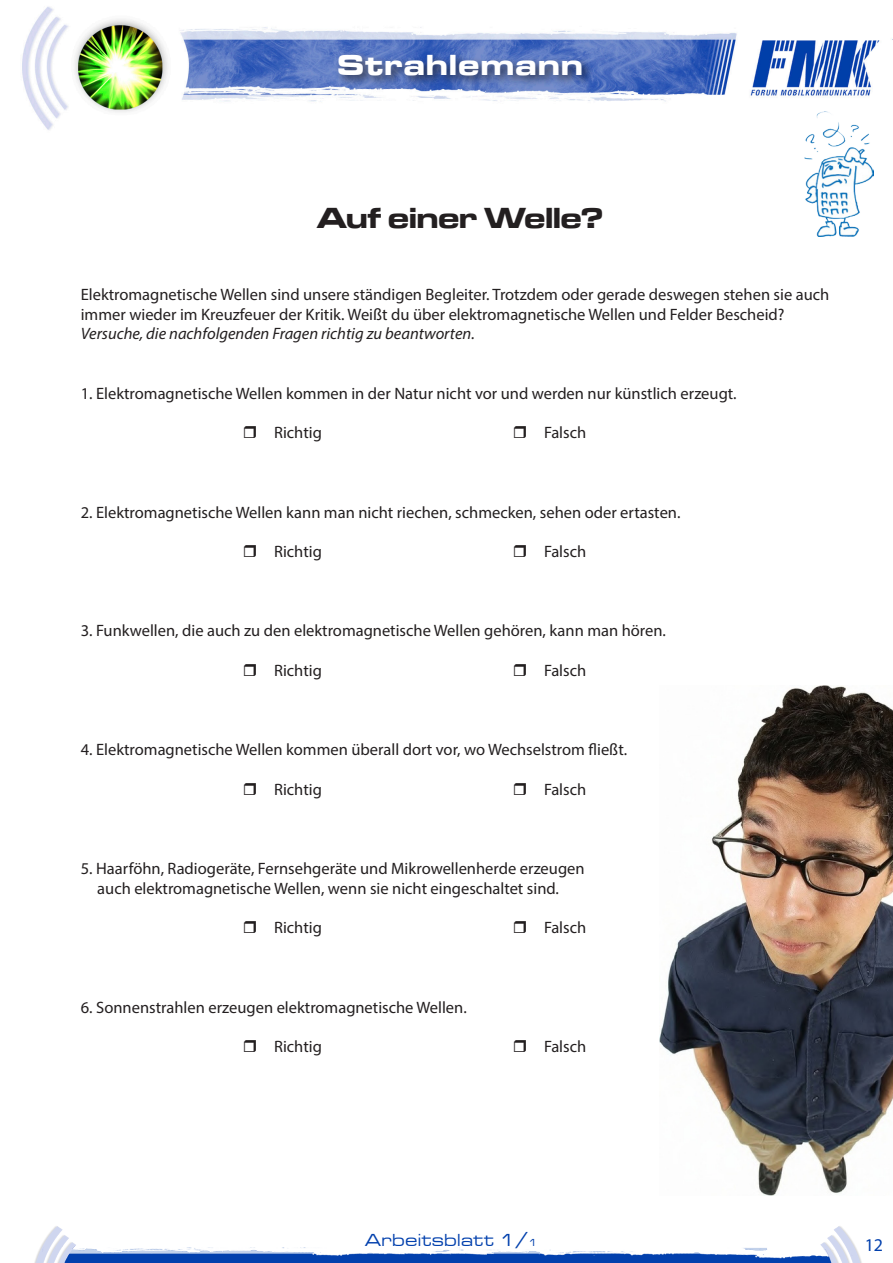
<style>
.page{position:relative;width:893px;height:1263px;background:#fff}
.page>*{position:absolute;margin:0;border:0;box-sizing:border-box;transform-origin:0 0}
.t1{font:30px "Microgramma D Bold Exte";color:#231f20}
.t2{font:30px "Microgramma D Bold Exte";letter-spacing:.05em;color:#fff}
.t3{font:18px "Microgramma D Medi Exte";letter-spacing:.05em;color:#0240ad}
.t4{font:18px "Myriad Pro";color:#0240ad}
.t5{font:16.5px/19.8px "Myriad Pro";color:#231f20}
.t6{font:italic 16.5px "Myriad Pro";color:#231f20}
.s1{font-size:10.5px}
</style>
<div class="page">
<img style="left:34px;top:1226px;width:828px;height:37px">
<img style="left:22px;top:6px;width:871px;height:124px">
<div style="left:335px;top:51px;width:259px;height:36px;background:#231f20;opacity:.7"></div>
<img style="left:660px;top:685px;width:233px;height:511px">
<img style="left:804px;top:111px;width:69px;height:125px">
<h1 class="t2" style="left:338px;top:45px;width:246px">Strahlemann</h1>
<p class="t1" style="left:317px;top:197px;width:287px">Auf einer Welle?</p>
<p class="t5" style="left:81px;top:284px;width:750px">Elektromagnetische Wellen sind unsere ständigen Begleiter. Trotzdem oder gerade deswegen stehen sie auch immer wieder im Kreuzfeuer der Kritik. Weißt du über elektromagnetische Wellen und Felder Bescheid?</p>
<p class="t6" style="left:81px;top:324px;width:396px">Versuche, die nachfolgenden Fragen richtig zu beantworten.</p>
<p class="t5" style="left:81px;top:383px;width:657px">1. Elektromagnetische Wellen kommen in der Natur nicht vor und werden nur künstlich erzeugt.</p>
<p class="t5" style="left:274px;top:423px;width:49px">Richtig</p>
<p class="t5" style="left:544px;top:423px;width:44px">Falsch</p>
<p class="t5" style="left:81px;top:502px;width:601px">2. Elektromagnetische Wellen kann man nicht riechen, schmecken, sehen oder ertasten.</p>
<p class="t5" style="left:274px;top:541px;width:49px">Richtig</p>
<p class="t5" style="left:544px;top:541px;width:44px">Falsch</p>
<p class="t5" style="left:81px;top:621px;width:587px">3. Funkwellen, die auch zu den elektromagnetische Wellen gehören, kann man hören.</p>
<p class="t5" style="left:274px;top:660px;width:49px">Richtig</p>
<p class="t5" style="left:544px;top:660px;width:44px">Falsch</p>
<p class="t5" style="left:81px;top:739px;width:548px">4. Elektromagnetische Wellen kommen überall dort vor, wo Wechselstrom fließt.</p>
<p class="t5" style="left:274px;top:779px;width:49px">Richtig</p>
<p class="t5" style="left:544px;top:779px;width:44px">Falsch</p>
<p class="t5" style="left:81px;top:858px;width:505px;text-align:center">5. Haarföhn, Radiogeräte, Fernsehgeräte und Mikrowellenherde erzeugen auch elektromagnetische Wellen, wenn sie nicht eingeschaltet sind.</p>
<p class="t5" style="left:274px;top:918px;width:49px">Richtig</p>
<p class="t5" style="left:544px;top:918px;width:44px">Falsch</p>
<p class="t5" style="left:81px;top:997px;width:387px">6. Sonnenstrahlen erzeugen elektromagnetische Wellen.</p>
<p class="t5" style="left:274px;top:1036px;width:49px">Richtig</p>
<p class="t5" style="left:544px;top:1036px;width:44px">Falsch</p>
<p class="t3" style="left:365px;top:1229px;width:174px">Arbeitsblatt 1/<span class="s1">1</span></p>
<p class="t4" style="left:865px;top:1233px;width:20px">12</p>
</div>
